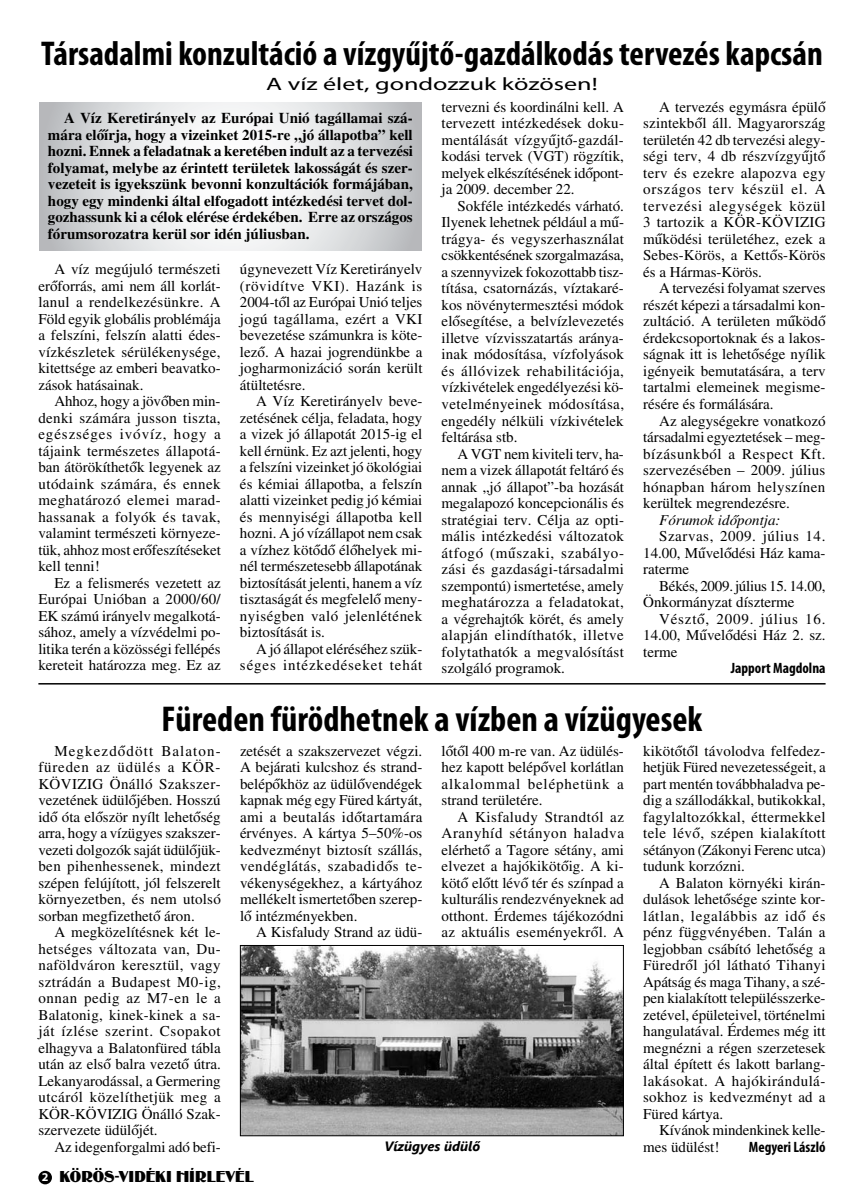
<style>
.page{position:relative;width:864px;height:1190px;background:#fff}
.page>*{position:absolute;margin:0;border:0;box-sizing:border-box;transform-origin:0 0}
.t1{font:700 condensed 36px "Myriad Pro";color:#000}
.t2{font:700 condensed 34.5px "Myriad Pro";color:#000}
.t3{font:18px "Myriad Pro";color:#000;scale:1.45 1}
.t4{font:16.5px "Binner";letter-spacing:.005em;color:#000}
.t5{font:15px/16.5px "H Times";color:#000;text-align:justify}
.t6{font:15px/16.5px "H Times Bold";color:#000;text-align:justify}
.t7{font:15px/16.5px "H Times";letter-spacing:.055em;color:#000;text-align:right}
.t8{font:700 condensed 15px "Myriad Pro";color:#000}
.t9{font:15px "H Times Italic";color:#000}
.t10{font:italic 700 13.5px "Segoe UI";color:#000}
.s1{font-family:"Myriad Pro";font-weight:700;font-size:12px;color:#fff}
</style>
<div class="page">
<div style="left:38px;top:1170px;width:14px;height:14px;background:#000;border-radius:50%"></div>
<svg style="left:39px;top:102px;width:382px;height:149px"></svg>
<hr style="left:38px;top:683px;width:787px;height:1px;background:#000">
<img style="left:242px;top:947px;width:379px;height:186px">
<div style="left:240px;top:945px;width:383px;height:190px;border:1px solid #000"></div>
<h2 class="t2" style="left:41px;top:32px;width:782px">Társadalmi konzultáció a vízgyűjtő-gazdálkodás tervezés kapcsán</h2>
<p class="t3" style="left:266px;top:73px;width:230px">A víz élet, gondozzuk közösen!</p>
<p class="t6" style="left:48px;top:111px;width:366px;text-indent:16px">A Víz Keretirányelv az Európai Unió tagállamai szá&shy;mára előírja, hogy a vizeinket 2015-re „jó állapotba” kell hozni. Ennek a feladatnak a keretében indult az a tervezési folyamat, melybe az érintett területek lakosságát és szer&shy;vezeteit is igyekszünk bevonni konzultációk formájában, hogy egy mindenki által elfogadott intézkedési tervet dol&shy;gozhassunk ki a célok elérése érdekében. Erre az országos fórumsorozatra kerül sor idén júliusban.</p>
<p class="t5" style="left:240px;top:261px;width:184px">úgynevezett Víz Keretirányelv (rövidítve VKI). Hazánk is 2004-től az Európai Unió teljes jogú tagállama, ezért a VKI bevezetése számunkra is köte&shy;lező. A hazai jogrendünkbe a jogharmonizáció során került átültetésre.</p>
<p class="t5" style="left:240px;top:393px;width:184px;text-indent:16px">A Víz Keretirányelv beve&shy;zetésének célja, feladata, hogy a vizek jó állapotát 2015-ig el kell érnünk. Ez azt jelenti, hogy a felszíni vizeinket jó ökológiai és kémiai állapotba, a felszín alatti vizeinket pedig jó kémiai és mennyiségi állapotba kell hozni. A jó vízállapot nem csak a vízhez kötődő élőhelyek mi&shy;nél természetesebb állapotának biztosítását jelenti, hanem a víz tisztaságát és megfelelő men - nyiségben való jelenlétének biztosítását is.</p>
<p class="t7" style="left:240px;top:641px;width:184px">A jó állapot eléréséhez szük&shy;séges intézkedéseket tehát</p>
<p class="t5" style="left:643px;top:99px;width:184px;text-indent:16px">A tervezés egymásra épülő szintekből áll. Magyarország területén 42 db tervezési alegy&shy;ségi terv, 4 db részvízgyűjtő terv és ezekre alapozva egy országos terv készül el. A tervezési alegységek közül 3 tartozik a KÖR-KÖVIZIG működési területéhez, ezek a Sebes-Körös, a Kettős-Körös és a Hármas-Körös.</p>
<p class="t5" style="left:643px;top:281px;width:184px;text-indent:16px">A tervezési folyamat szerves részét képezi a társadalmi kon&shy;zultáció. A területen működő érdekcsoportoknak és a lakos&shy;ságnak itt is lehetősége nyílik igényeik bemutatására, a terv tartalmi elemeinek megisme&shy;résére és formálására.</p>
<p class="t5" style="left:643px;top:413px;width:184px;text-indent:16px">Az alegységekre vonatkozó társadalmi egyeztetések – meg&shy;bízásunkból a Respect Kft. szervezésében – 2009. július hónapban három helyszínen kerültek megrendezésre.</p>
<p class="t9" style="left:659px;top:511px;width:123px">Fórumok időpontja:</p>
<p class="t5" style="left:643px;top:528px;width:184px;text-indent:16px">Szarvas, 2009. július 14.<br>14.00, Művelődési Ház kama&shy;raterme</p>
<p class="t5" style="left:643px;top:578px;width:184px;text-indent:16px">Békés, 2009. július 15. 14.00,<br>Önkormányzat díszterme</p>
<p class="t5" style="left:643px;top:611px;width:184px;text-indent:16px">Vésztő, 2009. július 16.<br>14.00, Művelődési Ház 2. sz. terme</p>
<p class="t8" style="left:730px;top:658px;width:96px">Japport Magdolna</p>
<p class="t5" style="left:441px;top:99px;width:184px">tervezni és koordinálni kell. A tervezett intézkedések doku&shy;mentálását vízgyűjtő-gazdál&shy;kodási tervek (VGT) rögzítik, melyek elkészítésének időpont&shy;ja 2009. december 22.</p>
<p class="t5" style="left:441px;top:198px;width:184px;text-indent:16px">Sokféle intézkedés várható.<br>Ilyenek lehetnek például a mű&shy;trágya- és vegyszerhasználat csökkentésének szorgalmazása, a szennyvizek fokozottabb tisz&shy;títása, csatornázás, víztakaré&shy;kos növénytermesztési módok elősegítése, a belvízlevezetés illetve vízvisszatartás aránya&shy;inak módosítása, vízfolyások és állóvizek rehabilitációja, vízkivételek engedélyezési kö&shy;vetelményeinek módosítása, engedély nélküli vízkivételek feltárása stb.</p>
<p class="t5" style="left:441px;top:446px;width:184px;text-indent:16px">A VGT nem kiviteli terv, ha&shy;nem a vizek állapotát feltáró és annak „jó állapot”-ba hozását megalapozó koncepcionális és stratégiai terv. Célja az opti&shy;mális intézkedési változatok átfogó (műszaki, szabályo&shy;zási és gazdasági-társadalmi szempontú) ismertetése, amely meghatározza a feladatokat, a végrehajtók körét, és amely alapján elindíthatók, illetve folytathatók a megvalósítást szolgáló programok.</p>
<p class="t5" style="left:38px;top:261px;width:184px;text-indent:16px">A víz megújuló természeti erőforrás, ami nem áll korlát&shy;lanul a rendelkezésünkre. A Föld egyik globális problémája a felszíni, felszín alatti édes&shy;vízkészletek sérülékenysége, kitettsége az emberi beavatko&shy;zások hatásainak.</p>
<p class="t5" style="left:38px;top:393px;width:184px;text-indent:16px">Ahhoz, hogy a jövőben min&shy;denki számára jusson tiszta, egészséges ivóvíz, hogy a tájaink természetes állapotá&shy;ban átörökíthetők legyenek az utódaink számára, és ennek meghatározó elemei marad&shy;hassanak a folyók és tavak, valamint természeti környeze&shy;tük, ahhoz most erőfeszítéseket kell tenni!</p>
<p class="t5" style="left:38px;top:575px;width:184px;text-indent:16px">Ez a felismerés vezetett az Európai Unióban a 2000/60/ EK számú irányelv megalkotá&shy;sához, amely a vízvédelmi po&shy;litika terén a közösségi fellépés kereteit határozza meg. Ez az</p>
<h1 class="t1" style="left:162px;top:696px;width:542px">Füreden fürödhetnek a vízben a vízügyesek</h1>
<p class="t5" style="left:240px;top:743px;width:184px">zetését a szakszervezet végzi.<br>A bejárati kulcshoz és strand&shy;belépőkhöz az üdülővendégek kapnak még egy Füred kártyát, ami a beutalás időtartamára érvényes. A kártya 5–50%-os kedvezményt biztosít szállás, vendéglátás, szabadidős te&shy;vékenységekhez, a kártyához mellékelt ismertetőben szerep&shy;lő intézményekben.</p>
<p class="t5" style="left:256px;top:924px;width:168px">A Kisfaludy Strand az üdü-</p>
<p class="t5" style="left:38px;top:743px;width:184px;text-indent:16px">Megkezdődött Balaton&shy;füreden az üdülés a KÖR-KÖVIZIG Önálló Szakszer&shy;vezetének üdülőjében. Hosszú idő óta először nyílt lehetőség arra, hogy a vízügyes szakszer&shy;vezeti dolgozók saját üdülőjük&shy;ben pihenhessenek, mindezt szépen felújított, jól felszerelt környezetben, és nem utolsó sorban megfizethető áron.</p>
<p class="t5" style="left:38px;top:924px;width:184px;text-indent:16px">A megközelítésnek két le&shy;hetséges változata van, Du&shy;naföldváron keresztül, vagy sztrádán a Budapest M0-ig, onnan pedig az M7-en le a Balatonig, kinek-kinek a sa&shy;ját ízlése szerint. Csopakot elhagyva a Balatonfüred tábla után az első balra vezető útra.<br>Lekanyarodással, a Germering utcáról közelíthetjük meg a KÖR-KÖVIZIG Önálló Szak&shy;szervezete üdülőjét.</p>
<p class="t5" style="left:54px;top:1139px;width:168px">Az idegenforgalmi adó befi-</p>
<p class="t5" style="left:441px;top:743px;width:184px">lőtől 400 m-re van. Az üdülés&shy;hez kapott belépővel korlátlan alkalommal beléphetünk a strand területére.</p>
<p class="t5" style="left:441px;top:809px;width:184px;text-indent:16px">A Kisfaludy Strandtól az Aranyhíd sétányon haladva elérhető a Tagore sétány, ami elvezet a hajókikötőig. A ki&shy;kötő előtt lévő tér és színpad a kulturális rendezvényeknek ad otthont. Érdemes tájékozódni az aktuális eseményekről. A</p>
<p class="t5" style="left:643px;top:743px;width:184px">kikötőtől távolodva felfedez&shy;hetjük Füred nevezetességeit, a part mentén továbbhaladva pe&shy;dig a szállodákkal, butikokkal, fagylaltozókkal, éttermekkel tele lévő, szépen kialakított sétányon (Zákonyi Ferenc utca) tudunk korzózni.</p>
<p class="t5" style="left:643px;top:875px;width:184px;text-indent:16px">A Balaton környéki kirán&shy;dulások lehetősége szinte kor&shy;látlan, legalábbis az idő és pénz függvényében. Talán a legjobban csábító lehetőség a Füredről jól látható Tihanyi Apátság és maga Tihany, a szé&shy;pen kialakított településszerke&shy;zetével, épületeivel, történelmi hangulatával. Érdemes még itt megnézni a régen szerzetesek által épített és lakott barlang&shy;lakásokat. A hajókirándulá&shy;sokhoz is kedvezményt ad a Füred kártya.</p>
<p class="t5" style="left:659px;top:1122px;width:168px">Kívánok mindenkinek kelle-</p>
<p class="t10" style="left:384px;top:1136px;width:97px">Vízügyes üdülő</p>
<p class="t5" style="left:643px;top:1139px;width:78px">mes üdülést!</p>
<p class="t8" style="left:748px;top:1137px;width:78px">Megyeri László</p>
<p class="t4" style="left:42px;top:1166px;width:213px"><span class="s1">2</span> KÖRÖS-VIDÉKI HÍRLEVÉL</p>
</div>
